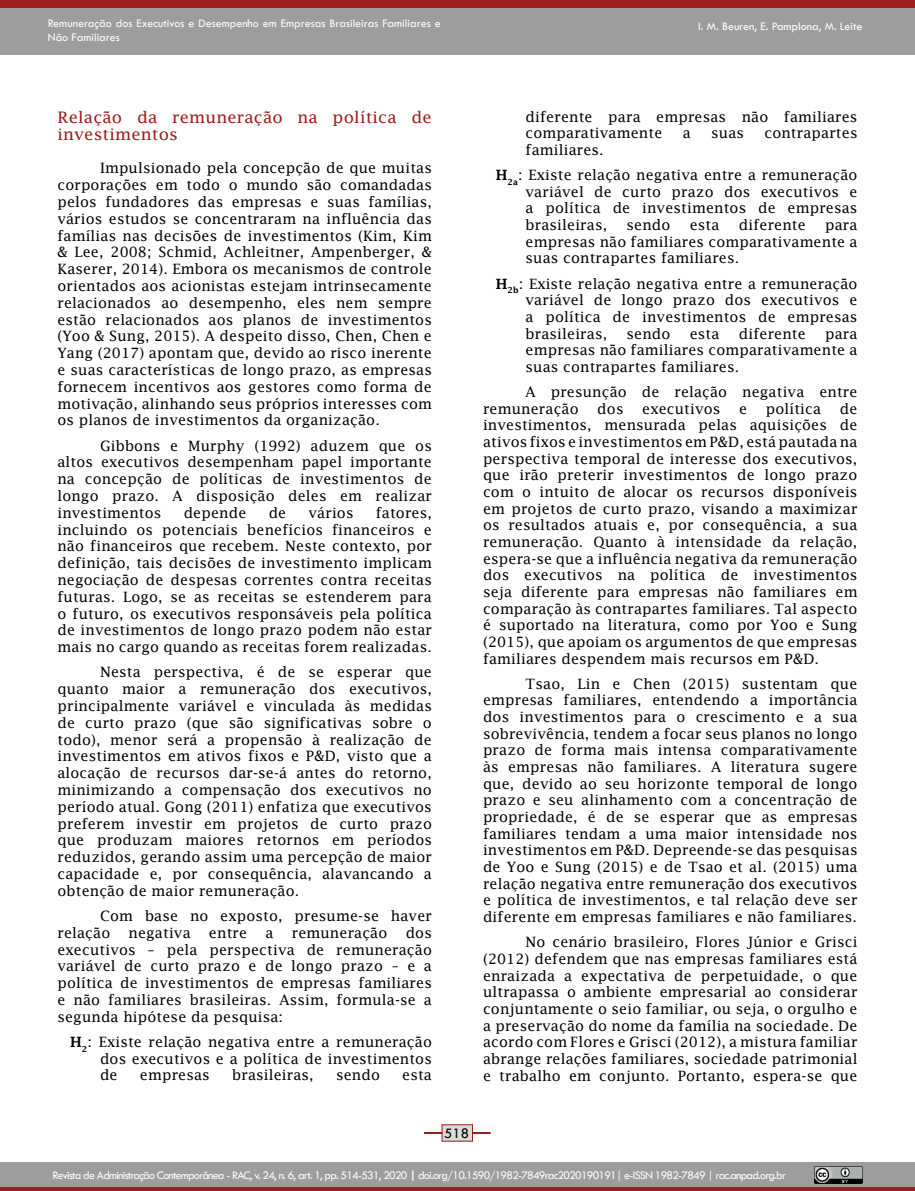
<style>
.page{position:relative;width:915px;height:1191px;background:#fff}
.page>*{position:absolute;margin:0;border:0;box-sizing:border-box;transform-origin:0 0}
.t1{font:15.9px/16.8px "Lucida Fax";letter-spacing:.01em;color:#9d1a18;scale:1.04 1}
.t2{font:15px "Tw Cen";color:#000}
.t3{font:14.25px/16.8px "Lucida Fax";letter-spacing:.01em;color:#000;text-align:justify}
.t4{font:12px "Tw Cen";letter-spacing:-.06em;color:#fff}
.t5{font:12px "Tw Cen";color:#fff}
.s1{font-weight:600}
.s2{font-weight:700}
</style>
<div class="page">
<svg style="left:424px;top:1124px;width:67px;height:18px"></svg>
<hr style="left:914px;top:0;width:1px;height:54px;background:#9d9d9c">
<div style="left:0;top:1162px;width:914px;height:25px;background:#9d9d9c"></div>
<hr style="left:0;top:1187px;width:914px;height:4px;background:#a0211f">
<img style="left:814px;top:1166px;width:48px;height:17px">
<div style="left:0;top:0;width:914px;height:54px;background:#9d9d9c"></div>
<div style="left:0;top:0;width:914px;height:7px;background:#9d1a18"></div>
<svg style="left:914px;top:1162px;width:1px;height:29px"></svg>
<p class="t5" style="left:48px;top:16px;width:394px">Remuneração dos Executivos e Desempenho em Empresas Brasileiras Familiares e</p>
<p class="t5" style="left:698px;top:19px;width:166px">I. M. Beuren, E. Pamplona, M. Leite</p>
<p class="t5" style="left:48px;top:30px;width:74px">Não Familiares</p>
<p class="t1" style="left:57px;top:109px;width:361px">Relação da remuneração na política de investimentos</p>
<p class="t3" style="left:57px;top:160px;width:376px;text-indent:43px">Impulsionado pela concepção de que muitas corporações em todo o mundo são comandadas pelos fundadores das empresas e suas famílias, vários estudos se concentraram na influência das famílias nas decisões de investimentos (Kim, Kim &amp; Lee, 2008; Schmid, Achleitner, Ampenberger, &amp; Kaserer, 2014). Embora os mecanismos de controle orientados aos acionistas estejam intrinsecamente relacionados ao desempenho, eles nem sempre estão relacionados aos planos de investimentos (Yoo &amp; Sung, 2015). A despeito disso, Chen, Chen e Yang (2017) apontam que, devido ao risco inerente e suas características de longo prazo, as empresas fornecem incentivos aos gestores como forma de motivação, alinhando seus próprios interesses com os planos de investimentos da organização.</p>
<p class="t3" style="left:57px;top:437px;width:376px;text-indent:43px">Gibbons e Murphy (1992) aduzem que os altos executivos desempenham papel importante na concepção de políticas de investimentos de longo prazo. A disposição deles em realizar investimentos</p>
<p class="t3" style="left:57px;top:504px;width:376px;text-indent:318px">fatores, incluindo os potenciais benefícios financeiros e não financeiros que recebem. Neste contexto, por definição, tais decisões de investimento implicam negociação de despesas correntes contra receitas futuras. Logo, se as receitas se estenderem para o futuro, os executivos responsáveis pela política de investimentos de longo prazo podem não estar mais no cargo quando as receitas forem realizadas.</p>
<p class="t3" style="left:57px;top:664px;width:376px;text-indent:43px">Nesta perspectiva, é de se esperar que quanto maior a remuneração dos executivos, principalmente variável e vinculada às medidas de curto prazo (que são significativas sobre o todo), menor será a propensão à realização de investimentos em ativos fixos e P&amp;D, visto que a alocação de recursos dar-se-á antes do retorno, minimizando a compensação dos executivos no período atual. Gong (2011) enfatiza que executivos preferem investir em projetos de curto prazo que produzam maiores retornos em períodos reduzidos, gerando assim uma percepção de maior capacidade e, por consequência, alavancando a obtenção de maior remuneração.</p>
<p class="t3" style="left:57px;top:907px;width:376px;text-indent:43px">Com base no exposto, presume-se haver relação</p>
<p class="t3" style="left:184px;top:504px;width:64px">depende</p>
<p class="t3" style="left:268px;top:504px;width:19px">de</p>
<p class="t3" style="left:308px;top:504px;width:46px">vários</p>
<p class="t3" style="left:57px;top:924px;width:376px;text-indent:348px">dos executivos – pela perspectiva de remuneração variável de curto prazo e de longo prazo – e a política de investimentos de empresas familiares e não familiares brasileiras. Assim, formula-se a segunda hipótese da pesquisa:</p>
<p class="t3" style="left:100px;top:1033px;width:333px;text-indent:-30px"><span class="s1">H</span><sub>2</sub>: Existe relação negativa entre a remuneração dos executivos e a política de investimentos de</p>
<p class="t3" style="left:128px;top:924px;width:64px">negativa</p>
<p class="t3" style="left:209px;top:924px;width:40px">entre</p>
<p class="t3" style="left:265px;top:924px;width:9px">a</p>
<p class="t3" style="left:291px;top:924px;width:97px">remuneração</p>
<p class="t3" style="left:140px;top:1066px;width:71px">empresas</p>
<p class="t3" style="left:232px;top:1066px;width:83px">brasileiras,</p>
<p class="t3" style="left:336px;top:1066px;width:45px">sendo</p>
<p class="t3" style="left:402px;top:1066px;width:31px">esta</p>
<p class="t3" style="left:525px;top:108px;width:333px">diferente para empresas não familiares comparativamente</p>
<p class="t3" style="left:682px;top:125px;width:9px">a</p>
<p class="t3" style="left:711px;top:125px;width:34px">suas</p>
<p class="t3" style="left:764px;top:125px;width:95px">contrapartes</p>
<p class="t3" style="left:495px;top:137px;width:363px;line-height:25.2px;text-indent:30px">familiares.<br><span class="s1">H</span><sub>2a</sub>: Existe relação negativa entre a remuneração</p>
<p class="t3" style="left:525px;top:183px;width:333px">variável de curto prazo dos executivos e a política de investimentos de empresas brasileiras,</p>
<p class="t3" style="left:626px;top:216px;width:45px">sendo</p>
<p class="t3" style="left:689px;top:216px;width:31px">esta</p>
<p class="t3" style="left:738px;top:216px;width:69px">diferente</p>
<p class="t3" style="left:525px;top:216px;width:333px;text-indent:299px">para empresas não familiares comparativamente a suas contrapartes familiares.</p>
<p class="t3" style="left:525px;top:275px;width:333px;text-indent:-30px"><span class="s1">H</span><sub>2b</sub>: Existe relação negativa entre a remuneração variável de longo prazo dos executivos e a política de investimentos de empresas brasileiras,</p>
<p class="t3" style="left:626px;top:325px;width:45px">sendo</p>
<p class="t3" style="left:689px;top:325px;width:31px">esta</p>
<p class="t3" style="left:738px;top:325px;width:69px">diferente</p>
<p class="t3" style="left:525px;top:325px;width:333px;text-indent:299px">para empresas não familiares comparativamente a suas contrapartes familiares.</p>
<p class="t3" style="left:483px;top:383px;width:376px;text-indent:43px">A presunção de relação negativa entre remuneração</p>
<p class="t3" style="left:483px;top:400px;width:376px;text-indent:356px">de investimentos, mensurada pelas aquisições de ativos fixos e investimentos em P&amp;D, está pautada na perspectiva temporal de interesse dos executivos, que irão preterir investimentos de longo prazo com o intuito de alocar os recursos disponíveis em projetos de curto prazo, visando a maximizar os resultados atuais e, por consequência, a sua remuneração. Quanto à intensidade da relação, espera-se que a influência negativa da remuneração dos executivos na política de investimentos seja diferente para empresas não familiares em comparação às contrapartes familiares. Tal aspecto é suportado na literatura, como por Yoo e Sung (2015), que apoiam os argumentos de que empresas familiares despendem mais recursos em P&amp;D.</p>
<p class="t3" style="left:483px;top:675px;width:376px;text-indent:43px">Tsao, Lin e Chen (2015) sustentam que empresas familiares, entendendo a importância dos investimentos para o crescimento e a sua sobrevivência, tendem a focar seus planos no longo prazo de forma mais intensa comparativamente às empresas não familiares. A literatura sugere que, devido ao seu horizonte temporal de longo prazo e seu alinhamento com a concentração de propriedade, é de se esperar que as empresas familiares tendam a uma maior intensidade nos investimentos em P&amp;D. Depreende-se das pesquisas de Yoo e Sung (2015) e de Tsao et al. (2015) uma relação negativa entre remuneração dos executivos e política de investimentos, e tal relação deve ser diferente em empresas familiares e não familiares.</p>
<p class="t3" style="left:483px;top:933px;width:376px;text-indent:43px">No cenário brasileiro, Flores Júnior e Grisci (2012) defendem que nas empresas familiares está enraizada a expectativa de perpetuidade, o que ultrapassa o ambiente empresarial ao considerar conjuntamente o seio familiar, ou seja, o orgulho e a preservação do nome da família na sociedade. De acordo com Flores e Grisci (2012), a mistura familiar abrange relações familiares, sociedade patrimonial e trabalho em conjunto. Portanto, espera-se que</p>
<p class="t3" style="left:597px;top:400px;width:28px">dos</p>
<p class="t3" style="left:642px;top:400px;width:80px">executivos</p>
<p class="t3" style="left:738px;top:400px;width:10px">e</p>
<p class="t3" style="left:765px;top:400px;width:57px">política</p>
<p class="t2" style="left:444px;top:1123px;width:26px">518</p>
<p class="t4" style="left:53px;top:1167px;width:734px">Revista de Administração Contemporânea - RAC, v. 24, n. 6, art. 1, pp. 514-531, 2020 <span class="s2">|</span> doi.org/10.1590/1982-7849rac2020190191| e-ISSN 1982-7849 | rac.anpad.org.br</p>
</div>
